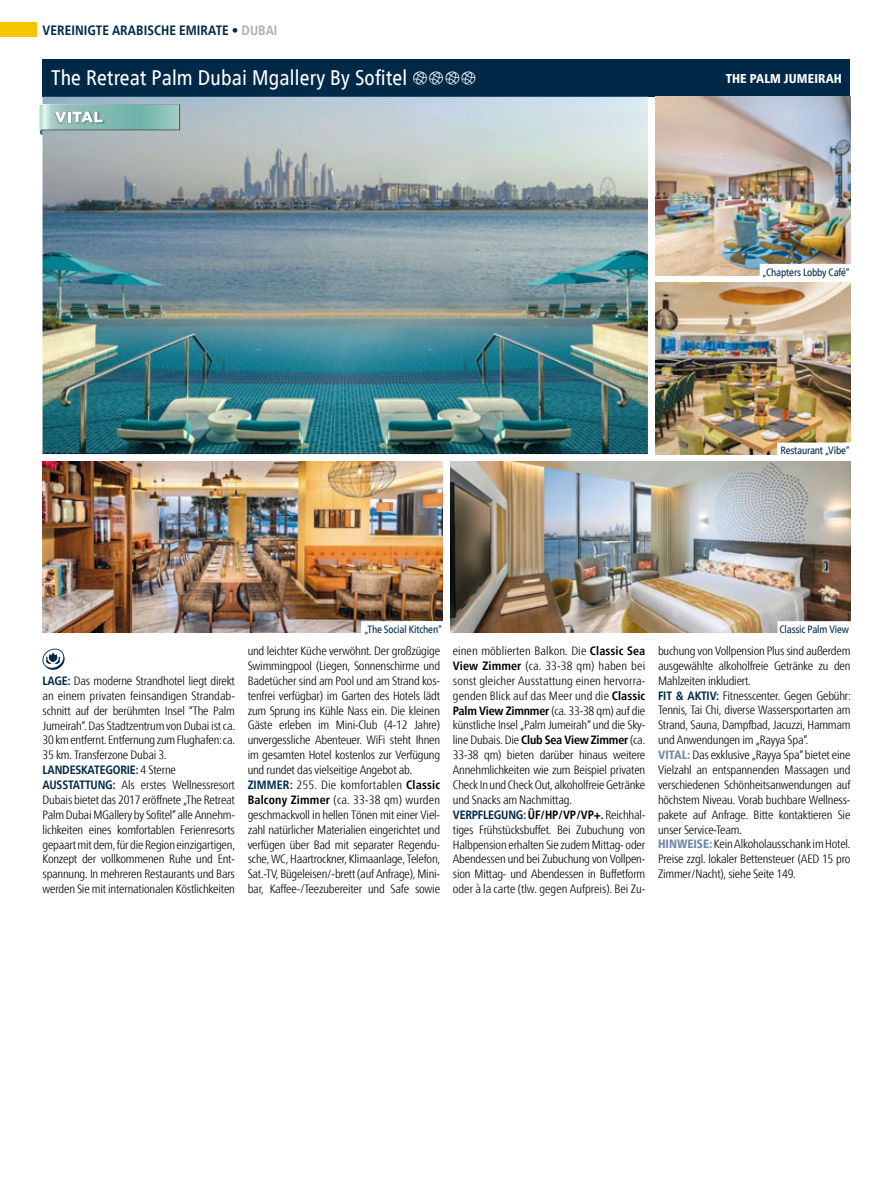
<style>
.page{position:relative;width:893px;height:1191px;background:#fff}
.page>*{position:absolute;margin:0;border:0;box-sizing:border-box;transform-origin:0 0}
.t1{font:condensed 21px "Frutiger Neue LT Pro";letter-spacing:.01em;color:#fff}
.t2{font:700 condensed 13.5px "Frutiger Neue LT Pro";letter-spacing:.005em;color:#002948}
.t3{font:800 condensed 12.75px "Frutiger Neue LT Pro";letter-spacing:.01em;color:#fff}
.t4{font:300 condensed 12px/14.9px "Frutiger Neue LT Pro";letter-spacing:-.015em;color:#000003}
.t5{font:condensed 10.5px "Frutiger Neue LT Pro";letter-spacing:-.015em;color:#002948}
.s1{color:#b1b2af}
.s2{font-weight:700;color:#002948}
.s3{font-weight:700}
.s4{font-weight:800;color:#7189ab}
</style>
<div class="page">
<div style="left:43px;top:60px;width:807px;height:37px;background:#002948"></div>
<img style="left:43px;top:97px;width:605px;height:357px">
<svg style="left:40px;top:104px;width:140px;height:31px;background:#94bcb7"></svg>
<img style="left:655px;top:97px;width:195px;height:178px">
<div style="left:760px;top:264px;width:91px;height:15px;background:#fff"></div>
<img style="left:655px;top:283px;width:195px;height:171px">
<div style="left:777px;top:442px;width:74px;height:15px;background:#fff"></div>
<img style="left:43px;top:461px;width:400px;height:171px">
<div style="left:361px;top:621px;width:83px;height:15px;background:#fff"></div>
<img style="left:450px;top:461px;width:400px;height:171px">
<div style="left:777px;top:621px;width:74px;height:15px;background:#fff"></div>
<svg style="left:43px;top:648px;width:22px;height:22px"></svg>
<div style="left:0;top:22px;width:36px;height:14px;background:#f5c500"></div>
<p class="t2" style="left:43px;top:22px;width:237px">VEREINIGTE ARABISCHE EMIRATE • <span class="s1">DUBAI</span></p>
<h1 class="t1" style="left:51px;top:65px;width:358px">The Retreat Palm Dubai Mgallery By Sofitel</h1>
<p class="t3" style="left:726px;top:71px;width:118px">THE PALM JUMEIRAH</p>
<p class="t5" style="left:762px;top:266px;width:89px">„Chapters Lobby Café”</p>
<p class="t5" style="left:780px;top:444px;width:71px">Restaurant „Vibe”</p>
<p class="t4" style="left:43px;top:673px;width:194px"><span class="s2">LAGE:</span> Das moderne Strandhotel liegt direkt an einem privaten feinsandigen Strandab&shy;schnitt auf der berühmten Insel “The Palm Jumeirah”. Das Stadtzentrum von Dubai ist ca.<br>30 km entfernt. Entfernung zum Flughafen: ca.<br>35 km. Transferzone Dubai 3.<br><span class="s2">LANDESKATEGORIE:</span> 4 Sterne <span class="s2">AUSSTATTUNG:</span> Als erstes Wellnessresort Dubais bietet das 2017 eröffnete „The Retreat Palm Dubai MGallery by Sofitel” alle Annehm&shy;lichkeiten eines komfortablen Ferienresorts gepaart mit dem, für die Region einzigartigen, Konzept der vollkommenen Ruhe und Ent&shy;spannung. In mehreren Restaurants und Bars werden Sie mit internationalen Köstlichkeiten</p>
<p class="t5" style="left:364px;top:623px;width:79px">„The Social Kitchen”</p>
<p class="t5" style="left:780px;top:623px;width:71px">Classic Palm View</p>
<p class="t4" style="left:248px;top:643px;width:194px">und leichter Küche verwöhnt. Der großzügige Swimmingpool (Liegen, Sonnenschirme und Badetücher sind am Pool und am Strand kos&shy;tenfrei verfügbar) im Garten des Hotels lädt zum Sprung ins Kühle Nass ein. Die kleinen Gäste erleben im Mini-Club (4-12 Jahre) unvergessliche Abenteuer. WiFi steht Ihnen im gesamten Hotel kostenlos zur Verfügung und rundet das vielseitige Angebot ab.<br><span class="s2">ZIMMER:</span> 255. Die komfortablen <span class="s3">Classic Balcony Zimmer</span> (ca. 33-38 qm) wurden geschmackvoll in hellen Tönen mit einer Viel&shy;zahl natürlicher Materialien eingerichtet und verfügen über Bad mit separater Regendu&shy;sche, WC, Haartrockner, Klimaanlage, Telefon, Sat.-TV, Bügeleisen/-brett (auf Anfrage), Mini&shy;bar, Kaffee-/Teezubereiter und Safe sowie</p>
<p class="t4" style="left:453px;top:643px;width:194px">einen möblierten Balkon. Die <span class="s3">Classic Sea View Zimmer</span> (ca. 33-38 qm) haben bei sonst gleicher Ausstattung einen hervorra&shy;genden Blick auf das Meer und die <span class="s3">Classic Palm View Zimnmer</span> (ca. 33-38 qm) auf die künstliche Insel „Palm Jumeirah” und die Sky&shy;line Dubais. Die <span class="s3">Club Sea View Zimmer</span> (ca.<br>33-38 qm) bieten darüber hinaus weitere Annehmlichkeiten wie zum Beispiel privaten Check In und Check Out, alkoholfreie Getränke und Snacks am Nachmittag.<br><span class="s2">VERPFLEGUNG:</span> <span class="s3">ÜF/HP/VP/VP+.</span> Reichhal&shy;tiges Frühstücksbuffet. Bei Zubuchung von Halbpension erhalten Sie zudem Mittag- oder Abendessen und bei Zubuchung von Vollpen&shy;sion Mittag- und Abendessen in Buffetform oder à la carte (tlw. gegen Aufpreis). Bei Zu-</p>
<p class="t4" style="left:658px;top:643px;width:194px">buchung von Vollpension Plus sind außerdem ausgewählte alkoholfreie Getränke zu den Mahlzeiten inkludiert.<br><span class="s2">FIT &amp; AKTIV:</span> Fitnesscenter. Gegen Gebühr:<br>Tennis, Tai Chi, diverse Wassersportarten am Strand, Sauna, Dampfbad, Jacuzzi, Hammam und Anwendungen im „Rayya Spa”.<br><span class="s4">VITAL:</span> Das exklusive „Rayya Spa” bietet eine Vielzahl an entspannenden Massagen und verschiedenen Schönheitsanwendungen auf höchstem Niveau. Vorab buchbare Wellness&shy;pakete auf Anfrage. Bitte kontaktieren Sie unser Service-Team.<br><span class="s4">HINWEISE:</span> Kein Alkoholausschank im Hotel.<br>Preise zzgl. lokaler Bettensteuer (AED 15 pro Zimmer/Nacht), siehe Seite 149.</p>
</div>
